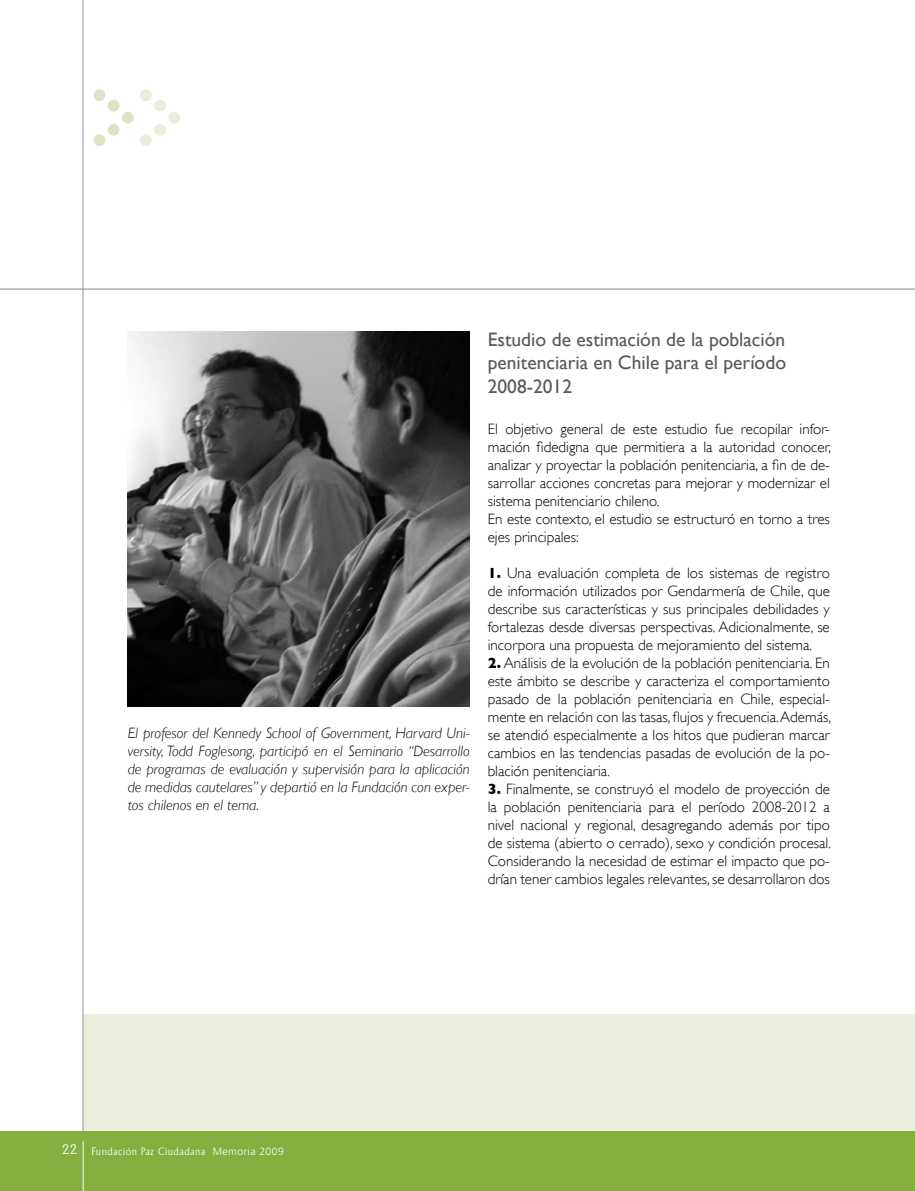
<style>
.page{position:relative;width:915px;height:1191px;background:#fff}
.page>*{position:absolute;margin:0;border:0;box-sizing:border-box;transform-origin:0 0}
.t1{font:19.5px/23.4px "Gill Sans";color:#58595b;text-align:justify}
.t2{font:300 15px/18px "Gill Sans";color:#000;text-align:justify}
.t3{font:italic 300 15px/18px "Gill Sans";color:#000;text-align:justify}
.t4{font:300 13.5px "Adelon";color:#fff}
.t5{font:300 10.5px "Adelon";letter-spacing:.04em;color:#fff}
.s1{font-weight:700}
.s2{font-family:"Frutiger LT Std"}
</style>
<div class="page">
<div style="left:0;top:1131px;width:914px;height:60px;background:#86ae40"></div>
<hr style="left:83px;top:1141px;width:1px;height:50px;background:#fff">
<hr style="left:914px;top:1131px;width:1px;height:60px;background:#86ae40">
<div style="left:83px;top:1014px;width:831px;height:117px;background:#eaeedc"></div>
<img style="left:127px;top:332px;width:342px;height:374px">
<hr style="left:83px;top:0;width:1px;height:1131px;background:#939598">
<hr style="left:0;top:289px;width:914px;height:1px;background:#88898c">
<div style="left:168px;top:112px;width:12px;height:12px;background:#e9eddb;border-radius:50%"></div>
<div style="left:140px;top:89px;width:12px;height:12px;background:#e9eddb;border-radius:50%"></div>
<div style="left:140px;top:134px;width:12px;height:12px;background:#e9eddb;border-radius:50%"></div>
<div style="left:154px;top:124px;width:12px;height:12px;background:#e9eddb;border-radius:50%"></div>
<div style="left:154px;top:100px;width:12px;height:11px;background:#e9eddb;border-radius:50%"></div>
<div style="left:122px;top:112px;width:12px;height:12px;background:#dde4c6;border-radius:50%"></div>
<div style="left:94px;top:89px;width:11px;height:12px;background:#dde4c6;border-radius:50%"></div>
<div style="left:94px;top:134px;width:11px;height:12px;background:#dde4c6;border-radius:50%"></div>
<div style="left:108px;top:124px;width:11px;height:12px;background:#dde4c6;border-radius:50%"></div>
<div style="left:108px;top:100px;width:11px;height:11px;background:#dde4c6;border-radius:50%"></div>
<p class="t3" style="left:128px;top:724px;width:343px">El profesor del Kennedy School of Government, Harvard Uni&shy;versity, Todd Foglesong, participó en el Seminario “Desarrollo de programas de evaluación y supervisión para la aplicación de medidas cautelares” y departió en la Fundación con exper&shy;tos chilenos en el tema.</p>
<h1 class="t1" style="left:487px;top:327px;width:300px">Estudio de estimación de la población penitenciaria en Chile para el período 2008-2012</h1>
<p class="t2" style="left:487px;top:420px;width:344px;text-align:left">El objetivo general de este estudio fue recopilar infor&shy;mación fidedigna que permitiera a la autoridad conocer, analizar y proyectar la población penitenciaria, a fin de de&shy;sarrollar acciones concretas para mejorar y modernizar el sistema penitenciario chileno.<br>En este contexto, el estudio se estructuró en torno a tres ejes principales:</p>
<p class="t2" style="left:487px;top:564px;width:343px"><span class="s1">1.</span> Una evaluación completa de los sistemas de registro de información utilizados por Gendarmería de Chile, que describe sus características y sus principales debilidades y fortalezas desde diversas perspectivas. Adicionalmente, se incorpora una propuesta de mejoramiento del sistema.</p>
<p class="t2" style="left:487px;top:654px;width:344px"><span class="s1">2.</span> Análisis de la evolución de la población penitenciaria. En este ámbito se describe y caracteriza el comportamiento pasado de la población penitenciaria en Chile, especial&shy;mente en relación con las tasas, flujos y frecuencia. Además, se atendió especialmente a los hitos que pudieran marcar cambios en las tendencias pasadas de evolución de la po&shy;blación penitenciaria.</p>
<p class="t2" style="left:487px;top:780px;width:344px"><span class="s1">3.</span> Finalmente, se construyó el modelo de proyección de la población penitenciaria para el período 2008-2012 a nivel nacional y regional, desagregando además por tipo de sistema (abierto o cerrado), sexo y condición procesal.<br>Considerando la necesidad de estimar el impacto que po&shy;drían tener cambios legales relevantes, se desarrollaron dos</p>
<p class="t4" style="left:62px;top:1141px;width:9px">22</p>
<p class="t5" style="left:92px;top:1145px;width:194px">Fundación Paz Ciudadana <span class="s2">Memoria 2009</span></p>
</div>
